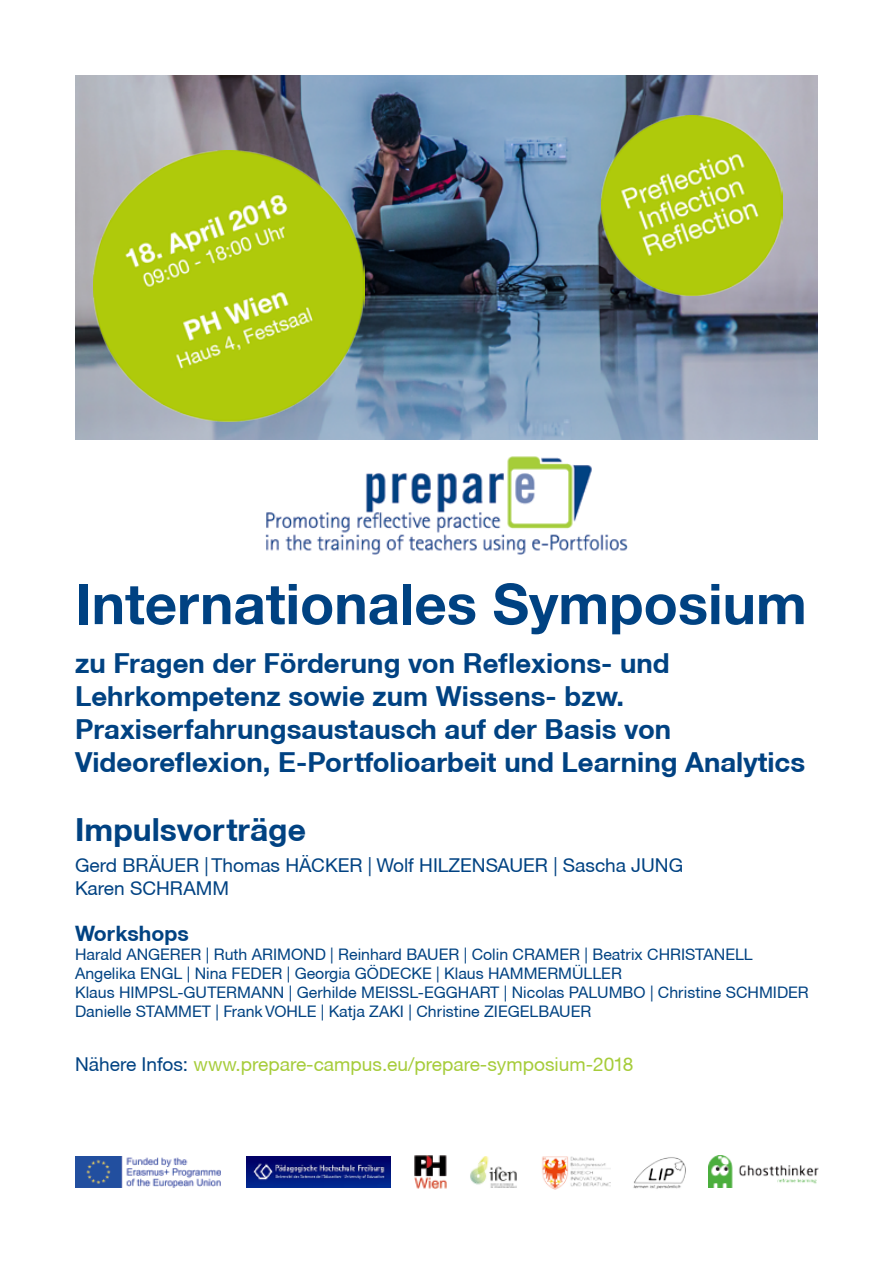
<style>
.page{position:relative;width:893px;height:1263px;background:#fff}
.page>*{position:absolute;margin:0;border:0;box-sizing:border-box;transform-origin:0 0}
.t1{font:700 56.25px "Helvetica Neue CE";color:#004282}
.t2{font:700 31.8px "Helvetica Neue CE";color:#004282}
.t3{font:700 27.6px/33.2px "Helvetica Neue CE";color:#004282}
.t4{font:700 21.15px "Helvetica Neue CE";color:#004282}
.t5{font:19.05px/23px "Helvetica Neue CE";color:#004282}
.t6{font:19.05px "Helvetica Neue CE";color:#a6cc3a}
.t7{font:15.9px/19px "Helvetica Neue CE";color:#004282}
.s1{color:#004282}
</style>
<div class="page">
<img style="left:75px;top:75px;width:743px;height:365px">
<img style="left:94px;top:150px;width:271px;height:271px">
<img style="left:602px;top:115px;width:180px;height:181px">
<img style="left:265px;top:456px;width:363px;height:99px">
<img style="left:75px;top:1156px;width:146px;height:32px">
<img style="left:247px;top:1156px;width:143px;height:32px">
<img style="left:414px;top:1155px;width:33px;height:34px">
<img style="left:470px;top:1156px;width:47px;height:32px">
<img style="left:542px;top:1156px;width:68px;height:34px">
<img style="left:633px;top:1157px;width:53px;height:32px">
<img style="left:709px;top:1156px;width:110px;height:31px">
<h1 class="t1" style="left:75px;top:569px;width:733px">Internationales Symposium</h1>
<h3 class="t3" style="left:75px;top:647px;width:732px">zu Fragen der Förderung von Reflexions- und Lehrkompetenz sowie zum Wissens- bzw.<br>Praxiserfahrungsaustausch auf der Basis von Videoreflexion, E-Portfolioarbeit und Learning Analytics</h3>
<h2 class="t2" style="left:75px;top:810px;width:232px">Impulsvorträge</h2>
<p class="t5" style="left:75px;top:854px;width:610px">Gerd BRÄUER | Thomas HÄCKER | Wolf HILZENSAUER | Sascha JUNG<br>Karen SCHRAMM</p>
<h3 class="t4" style="left:75px;top:920px;width:115px">Workshops</h3>
<p class="t7" style="left:75px;top:945px;width:735px">Harald ANGERER | Ruth ARIMOND | Reinhard BAUER | Colin CRAMER | Beatrix CHRISTANELL Angelika ENGL | Nina FEDER | Georgia GÖDECKE | Klaus HAMMERMÜLLER<br>Klaus HIMPSL-GUTERMANN | Gerhilde MEISSL-EGGHART | Nicolas PALUMBO | Christine SCHMIDER Danielle STAMMET | Frank VOHLE | Katja ZAKI | Christine ZIEGELBAUER</p>
<p class="t6" style="left:75px;top:1053px;width:560px"><span class="s1">Nähere Infos:</span> www.prepare-campus.eu/prepare-symposium-2018</p>
</div>
